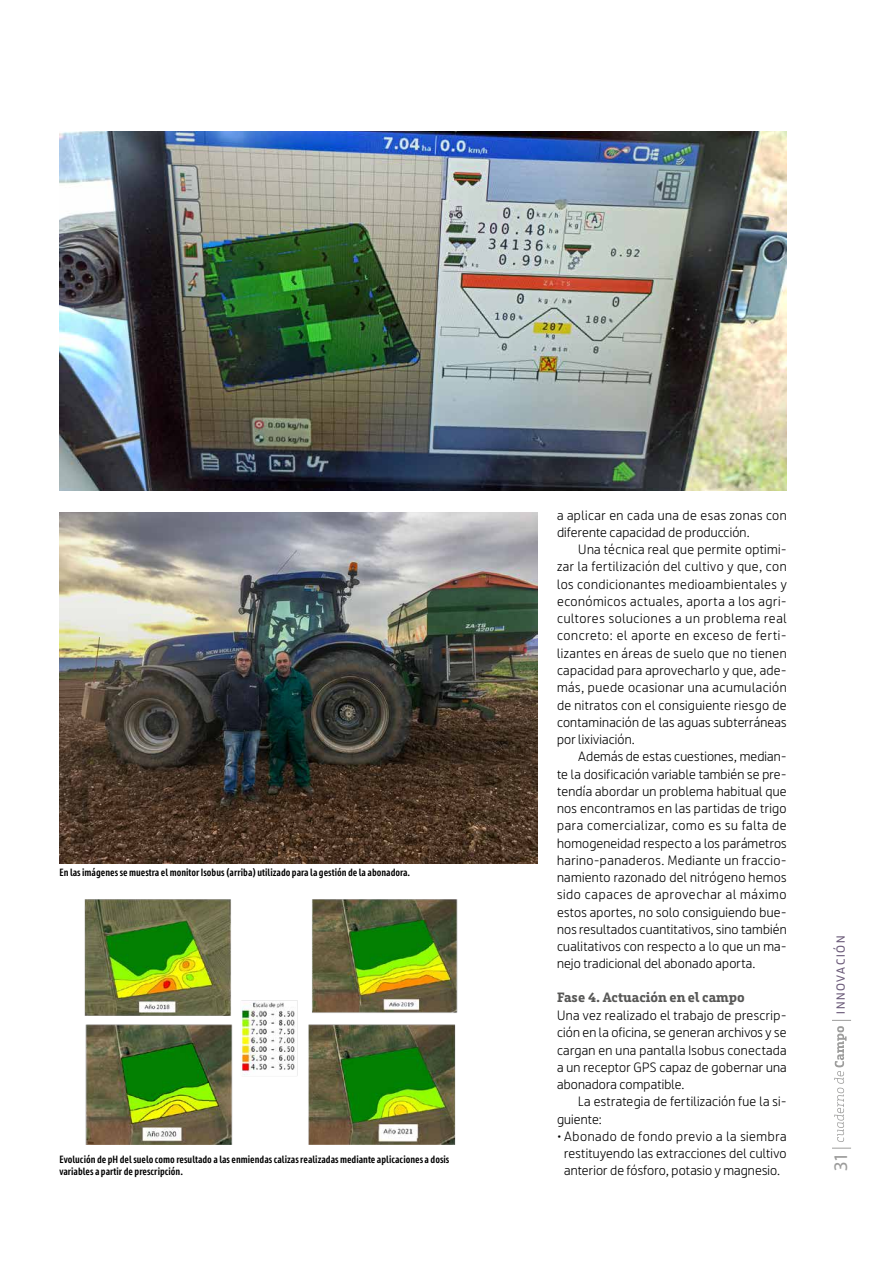
<style>
.page{position:relative;width:893px;height:1263px;background:#fff}
.page>*{position:absolute;margin:0;border:0;box-sizing:border-box;transform-origin:0 0}
.t1{font:18px "Riojana";color:#9d9d9c}
.t2{font:13.5px/17.2px "Riojana";letter-spacing:.015em;color:#000;text-align:justify}
.t3{font:700 13.5px "Riojana Slab";color:#575756}
.t4{font:11.7px "Riojana";letter-spacing:.15em;color:#6a5978}
.t5{font:600 condensed 10.5px/12px "Riojana";color:#000}
</style>
<div class="page">
<svg style="left:832px;top:1148px;width:19px;height:1px"></svg>
<svg style="left:832px;top:1020px;width:19px;height:122px"></svg>
<img style="left:60px;top:512px;width:478px;height:351px">
<img style="left:60px;top:132px;width:727px;height:359px">
<img style="left:84px;top:899px;width:374px;height:245px">
<p class="t5" style="left:60px;top:865px;width:352px">En las imágenes se muestra el monitor Isobus (arriba) utilizado para la gestión de la abonadora.</p>
<p class="t5" style="left:60px;top:1151px;width:391px">Evolución de pH del suelo como resultado a las enmiendas calizas realizadas mediante aplicaciones a dosis variables a partir de prescripción.</p>
<p class="t2" style="left:557px;top:504px;width:231px">a aplicar en cada una de esas zonas con diferente capacidad de producción.</p>
<p class="t2" style="left:557px;top:539px;width:231px;text-indent:21px">Una técnica real que permite optimi&shy;zar la fertilización del cultivo y que, con los condicionantes medioambientales y económicos actuales, aporta a los agri&shy;cultores soluciones a un problema real concreto: el aporte en exceso de ferti&shy;lizantes en áreas de suelo que no tienen capacidad para aprovecharlo y que, ade&shy;más, puede ocasionar una acumulación de nitratos con el consiguiente riesgo de contaminación de las aguas subterráneas por lixiviación.</p>
<p class="t2" style="left:557px;top:746px;width:231px;text-indent:21px">Además de estas cuestiones, median&shy;te la dosificación variable también se pre&shy;tendía abordar un problema habitual que nos encontramos en las partidas de trigo para comercializar, como es su falta de homogeneidad respecto a los parámetros harino-panaderos. Mediante un fraccio&shy;namiento razonado del nitrógeno hemos sido capaces de aprovechar al máximo estos aportes, no solo consiguiendo bue&shy;nos resultados cuantitativos, sino también cualitativos con respecto a lo que un ma&shy;nejo tradicional del abonado aporta.</p>
<p class="t3" style="left:557px;top:985px;width:189px">Fase 4. Actuación en el campo</p>
<p class="t2" style="left:557px;top:1005px;width:231px">Una vez realizado el trabajo de prescrip&shy;ción en la oficina, se generan archivos y se cargan en una pantalla Isobus conectada a un receptor GPS capaz de gobernar una abonadora compatible.</p>
<p class="t2" style="left:557px;top:1091px;width:231px;text-indent:21px">La estrategia de fertilización fue la si&shy;guiente:</p>
<p class="t2" style="left:557px;top:1126px;width:231px;text-align:center">• Abonado de fondo previo a la siembra restituyendo las extracciones del cultivo anterior de fósforo, potasio y magnesio.</p>
<p class="t4" style="left:831px;top:1014px;width:80px;rotate:-90deg">INNOVACIÓN</p>
<h1 class="t1" style="left:825px;top:1170px;width:18px;rotate:-90deg">31</h1>
</div>
